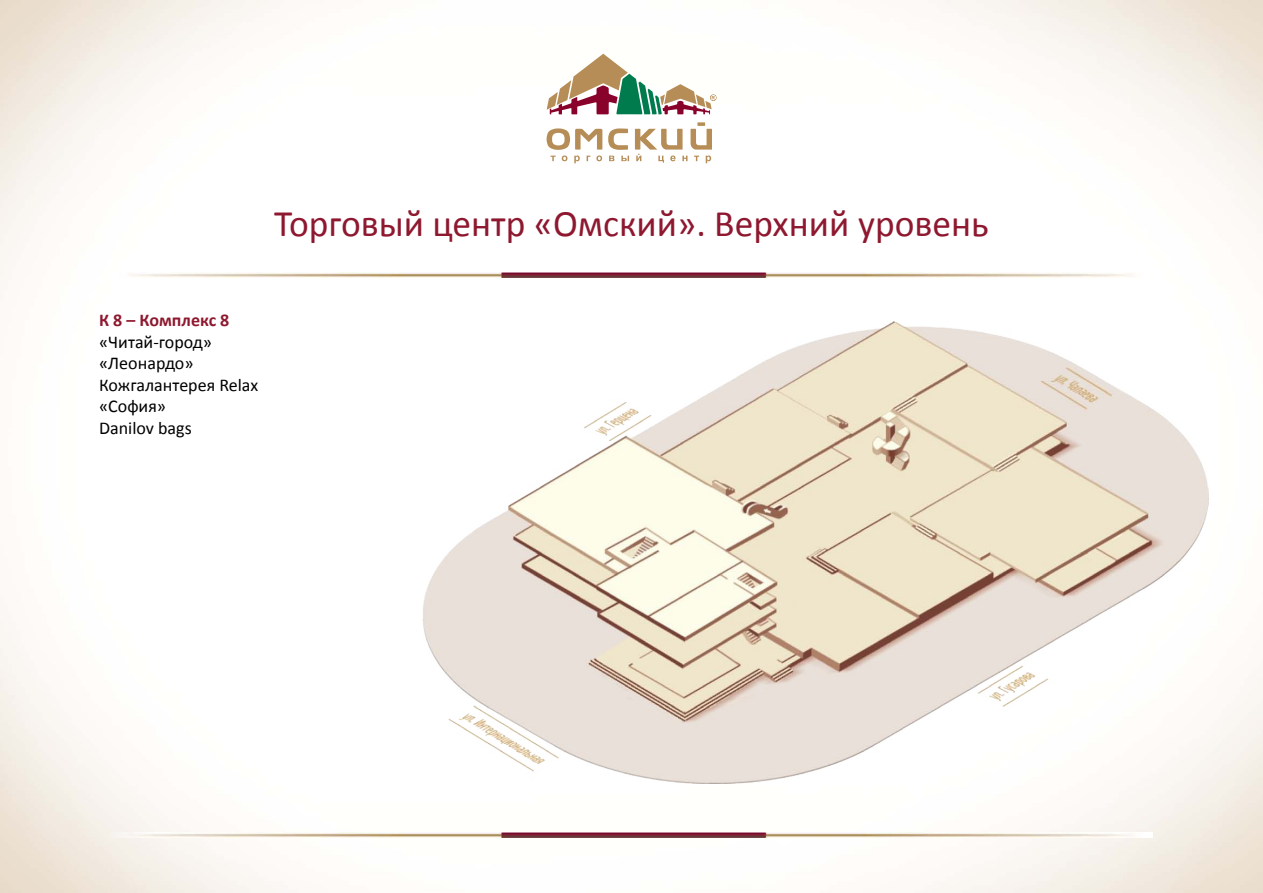
<style>
.page{position:relative;width:1263px;height:893px;background:#fff}
.page>*{position:absolute;margin:0;border:0;box-sizing:border-box;transform-origin:0 0}
.t1{font:37.5px "Calibri";color:#8e182f}
.t2{font:18px/21.6px "Calibri";color:#000}
.t3{font:700 18px "Calibri";color:#8e182f}
</style>
<div class="page">
<svg style="left:546px;top:122px;width:166px;height:41px"></svg>
<svg style="left:547px;top:54px;width:169px;height:60px"></svg>
<img style="left:127px;top:272px;width:1013px;height:6px">
<img style="left:111px;top:832px;width:1029px;height:6px">
<img style="left:422px;top:321px;width:787px;height:462px">
<h1 class="t1" style="left:274px;top:200px;width:716px">Торговый центр «Омский». Верхний уровень</h1>
<p class="t3" style="left:99px;top:309px;width:132px">К 8 – Комплекс 8</p>
<p class="t2" style="left:99px;top:331px;width:161px">«Читай-город» «Леонардо»<br>Кожгалантерея Relax «София»<br>Danilov bags</p>
</div>
